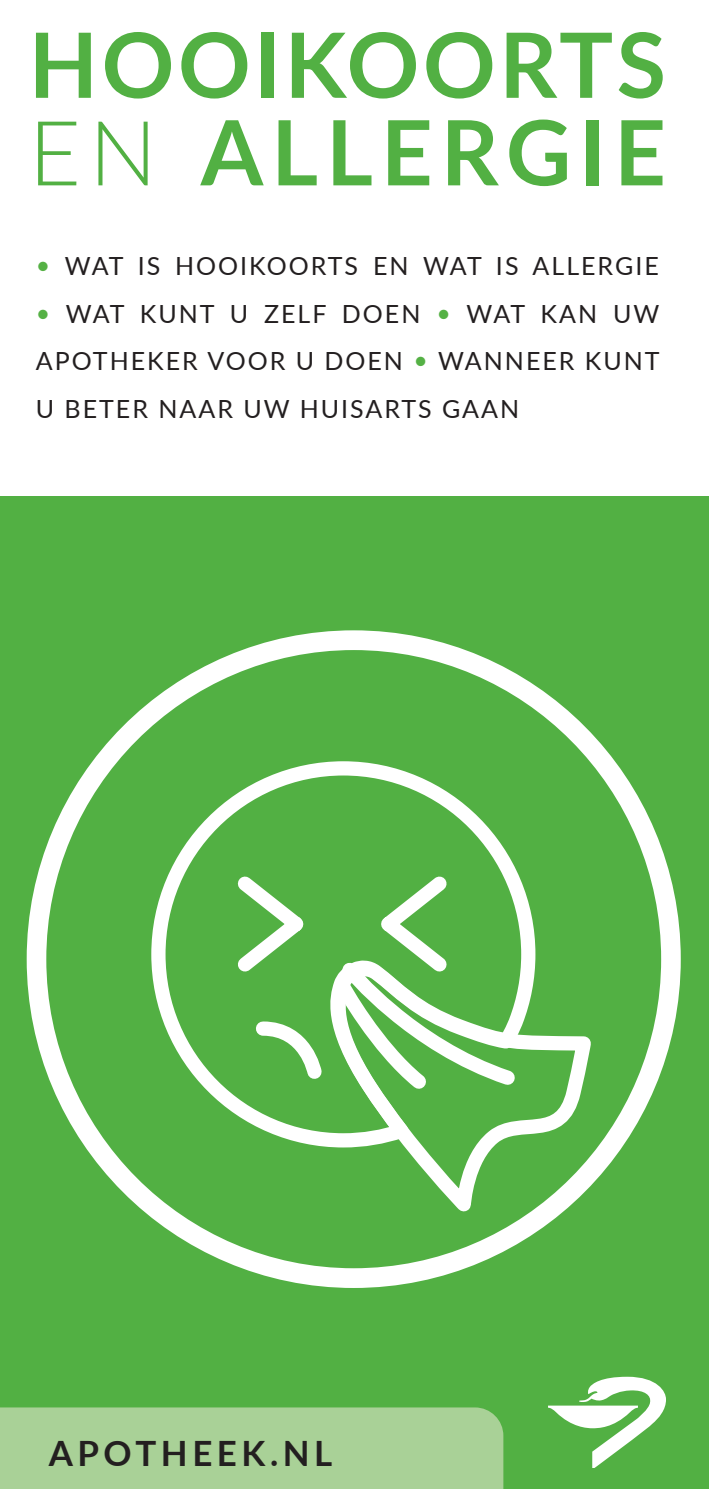
<style>
.page{position:relative;width:709px;height:1489px;background:#fff}
.page>*{position:absolute;margin:0;border:0;box-sizing:border-box;transform-origin:0 0}
.t1{font:700 90px/87.5px "Lato";letter-spacing:.04em;color:#52b043}
.t2{font:700 34.75px "Lato";letter-spacing:.13em;color:#231f20}
.t3{font:25px/47.5px "Lato";letter-spacing:.08em;color:#231f20;text-align:justify}
.s1{font-weight:300}
.s2{color:#55b145}
</style>
<div class="page">
<div style="left:0;top:496px;width:709px;height:992px;background:#52b043"></div>
<div style="left:0;top:1407px;width:503px;height:81px;background:#a9d197"></div>
<svg style="left:27px;top:630px;width:653px;height:657px"></svg>
<svg style="left:225px;top:863px;width:373px;height:355px"></svg>
<svg style="left:144px;top:754px;width:398px;height:400px"></svg>
<svg style="left:548px;top:1376px;width:118px;height:91px"></svg>
<h1 class="t1" style="left:29px;top:17px;width:638px">HOOIKOORTS<br><span class="s1">EN</span> ALLERGIE</h1>
<p class="t3" style="left:36px;top:241px;width:624px"><span class="s2">•</span> WAT IS HOOIKOORTS EN WAT IS ALLERGIE</p>
<p class="t3" style="left:36px;top:289px;width:625px"><span class="s2">•</span> WAT KUNT U ZELF DOEN <span class="s2">•</span> WAT KAN UW APOTHEKER VOOR U DOEN <span class="s2">•</span> WANNEER KUNT U BETER NAAR UW HUISARTS GAAN</p>
<h2 class="t2" style="left:49px;top:1427px;width:285px">APOTHEEK.NL</h2>
</div>
